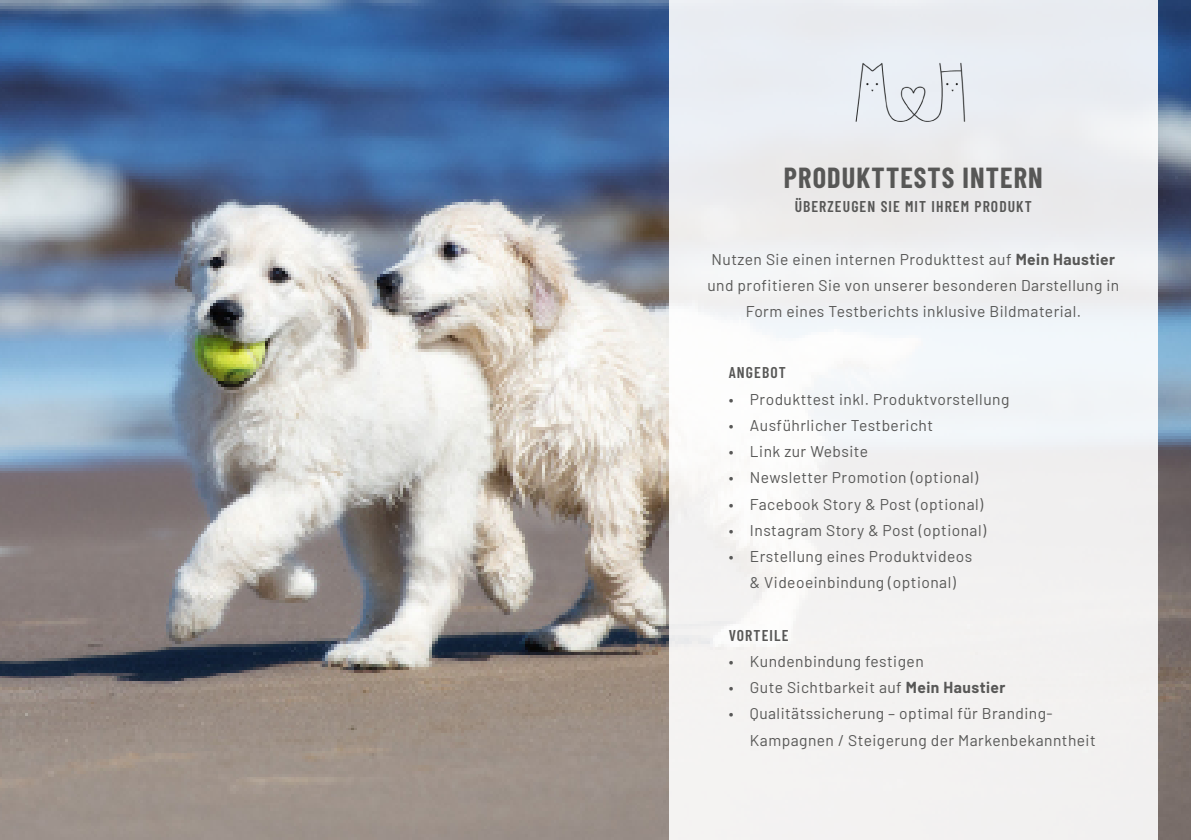
<style>
.page{position:relative;width:1191px;height:840px;background:#fff}
.page>*{position:absolute;margin:0;border:0;box-sizing:border-box;transform-origin:0 0}
.t1{font:700 28.4px "Barlow Condensed";letter-spacing:.04em;color:#575756}
.t2{font:15.6px/26.2px "Barlow";letter-spacing:.03em;color:#575756;text-align:center}
.t3{font:600 15.6px "Barlow Condensed";letter-spacing:.07em;color:#575756}
.s1{font-weight:700}
</style>
<div class="page">
<img style="left:0;top:0;width:1191px;height:839px">
<div style="left:669px;top:0;width:488px;height:839px;background:#f2f1f1"></div>
<img style="left:855px;top:62px;width:111px;height:60px">
<h1 class="t1" style="left:784px;top:158px;width:260px">PRODUKTTESTS INTERN</h1>
<p class="t3" style="left:795px;top:196px;width:238px">ÜBERZEUGEN SIE MIT IHREM PRODUKT</p>
<p class="t2" style="left:707px;top:245px;width:413px">Nutzen Sie einen internen Produkttest auf <span class="s1">Mein Haustier </span>und profitieren Sie von unserer besonderen Darstellung in<br>Form eines Testberichts inklusive Bildmaterial.</p>
<p class="t3" style="left:728px;top:361px;width:59px">ANGEBOT</p>
<p class="t2" style="left:728px;top:384px;width:282px">• Produkttest inkl. Produktvorstellung</p>
<p class="t2" style="left:728px;top:410px;width:206px">• Ausführlicher Testbericht</p>
<p class="t2" style="left:728px;top:437px;width:141px">• Link zur Website</p>
<p class="t2" style="left:728px;top:463px;width:251px">• Newsletter Promotion (optional)</p>
<p class="t2" style="left:728px;top:489px;width:256px">• Facebook Story &amp; Post (optional)</p>
<p class="t2" style="left:728px;top:515px;width:259px">• Instagram Story &amp; Post (optional)</p>
<p class="t2" style="left:728px;top:541px;width:245px">• Erstellung eines Produktvideos &amp; Videoeinbindung (optional)</p>
<p class="t3" style="left:728px;top:623px;width:61px">VORTEILE</p>
<p class="t2" style="left:728px;top:646px;width:196px">• Kundenbindung festigen</p>
<p class="t2" style="left:728px;top:672px;width:278px">• Gute Sichtbarkeit auf <span class="s1">Mein Haustier</span></p>
<p class="t2" style="left:750px;top:699px;width:347px;text-align:left;text-indent:-21px">• Qualitätssicherung – optimal für Branding-<br>Kampagnen / Steigerung der Markenbekanntheit</p>
</div>
